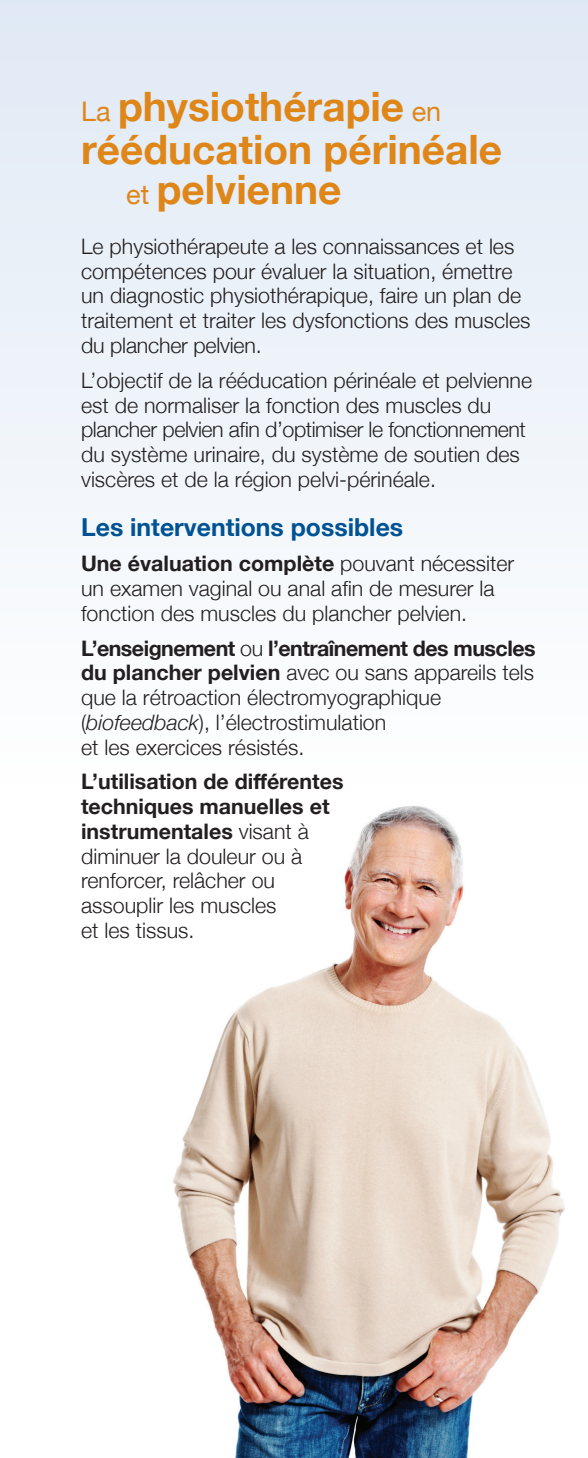
<style>
.page{position:relative;width:588px;height:1458px;background:#fff}
.page>*{position:absolute;margin:0;border:0;box-sizing:border-box;transform-origin:0 0}
.t1{font:700 40.5px "Helvetica Neue";color:#df8619}
.t2{font:700 24.75px "Helvetica Neue";color:#005294}
.t3{font:300 21.38px/24.8px "Helvetica Neue";color:#231f20}
.s1{font-weight:400;font-size:27px}
.s2{font-weight:700}
.s3{font-style:italic}
</style>
<div class="page">
<div style="left:0;top:0;width:587px;height:784px;background:linear-gradient(to bottom,#dfe9f5,#fefefe)"></div>
<img style="left:173px;top:806px;width:392px;height:652px">
<p class="t1" style="left:81px;top:75px;width:361px"><span class="s1">La</span> physiothérapie <span class="s1">en</span></p>
<p class="t1" style="left:81px;top:117px;width:422px">rééducation périnéale</p>
<p class="t1" style="left:126px;top:158px;width:216px"><span class="s1">et</span> pelvienne</p>
<p class="t3" style="left:81px;top:233px;width:450px">Le physiothérapeute a les connaissances et les compétences pour évaluer la situation, émettre un diagnostic physiothérapique, faire un plan de traitement et traiter les dysfonctions des muscles du plancher pelvien.</p>
<p class="t3" style="left:81px;top:367px;width:452px">L’objectif de la rééducation périnéale et pelvienne est de normaliser la fonction des muscles du plancher pelvien afin d’optimiser le fonctionnement du système urinaire, du système de soutien des viscères et de la région pelvi-périnéale.</p>
<p class="t2" style="left:81px;top:508px;width:323px">Les interventions possibles</p>
<p class="t3" style="left:81px;top:550px;width:434px"><span class="s2">Une évaluation complète</span> pouvant nécessiter un examen vaginal ou anal afin de mesurer la fonction des muscles du plancher pelvien.</p>
<p class="t3" style="left:81px;top:634px;width:455px"><span class="s2">L’enseignement</span> ou <span class="s2">l’entraînement des muscles du plancher pelvien</span> avec ou sans appareils tels que la rétroaction électromyographique (<span class="s3">biofeedback</span>), l’électrostimulation<br>et les exercices résistés.</p>
<p class="t3" style="left:81px;top:768px;width:264px"><span class="s2">L’utilisation de différentes techniques manuelles et instrumentales</span> visant à diminuer la douleur ou à renforcer, relâcher ou assouplir les muscles<br>et les tissus.</p>
</div>
